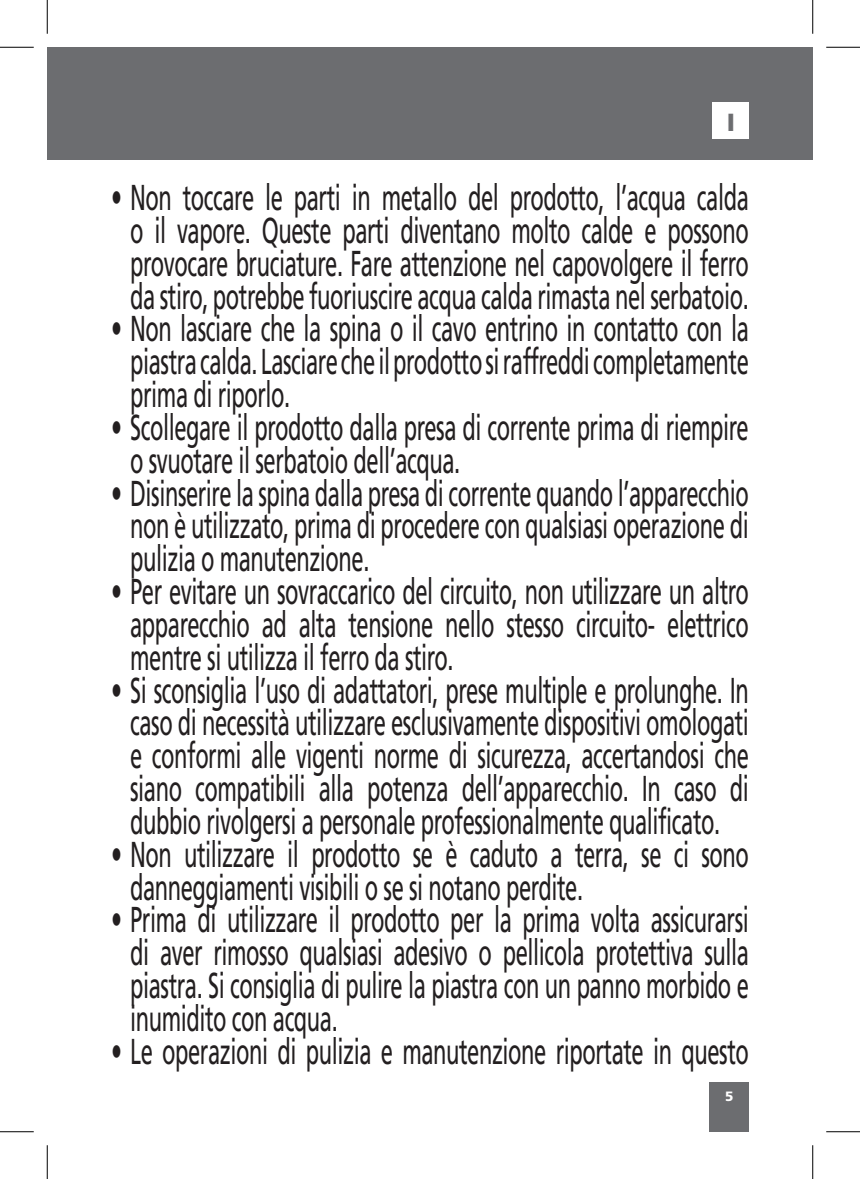
<style>
.page{position:relative;width:860px;height:1179px;background:#fff}
.page>*{position:absolute;margin:0;border:0;box-sizing:border-box;transform-origin:0 0}
.t1{font:36px/32.9px "Frutiger LT 55 Rm";letter-spacing:-.02em;color:#231f20;text-align:justify;scale:.61 1}
.t2{font:24.75px "Frutiger LT 75 Blk";color:#6c6d70}
.t3{font:13.5px "Frutiger LT 75 Blk";color:#fff}
</style>
<div class="page">
<div style="left:47px;top:47px;width:766px;height:113px;background:#6c6d70"></div>
<div style="left:710px;top:1082px;width:39px;height:50px;background:#6c6d70"></div>
<div style="left:713px;top:103px;width:36px;height:36px;background:#fff"></div>
<hr style="left:0;top:47px;width:34px;height:1px;background:#000">
<hr style="left:826px;top:47px;width:34px;height:1px;background:#000">
<hr style="left:0;top:1131px;width:34px;height:1px;background:#000">
<hr style="left:826px;top:1131px;width:34px;height:1px;background:#000">
<hr style="left:47px;top:0;width:1px;height:34px;background:#000">
<hr style="left:47px;top:1145px;width:1px;height:34px;background:#000">
<hr style="left:812px;top:0;width:1px;height:34px;background:#000">
<hr style="left:812px;top:1145px;width:1px;height:34px;background:#000">
<p class="t2" style="left:727px;top:107px;width:10px">I</p>
<p class="t1" style="left:111px;top:181px;width:1047px;text-align:center">• Non toccare le parti in metallo del prodotto, l’acqua calda o il vapore. Queste parti diventano molto calde e possono provocare bruciature. Fare attenzione nel capovolgere il ferro da stiro, potrebbe fuoriuscire acqua calda rimasta nel serbatoio.</p>
<p class="t1" style="left:130px;top:313px;width:1016px;text-indent:-19px">• Non lasciare che la spina o il cavo entrino in contatto con la piastra calda. Lasciare che il prodotto si raffreddi completamente prima di riporlo.</p>
<p class="t1" style="left:130px;top:411px;width:1016px;text-indent:-19px">• Scollegare il prodotto dalla presa di corrente prima di riempire o svuotare il serbatoio dell’acqua.</p>
<p class="t1" style="left:130px;top:477px;width:1016px;text-indent:-19px">• Disinserire la spina dalla presa di corrente quando l’apparecchio non è utilizzato, prima di procedere con qualsiasi operazione di pulizia o manutenzione.</p>
<p class="t1" style="left:130px;top:575px;width:1016px;text-indent:-19px">• Per evitare un sovraccarico del circuito, non utilizzare un altro apparecchio ad alta tensione nello stesso circuito- elettrico mentre si utilizza il ferro da stiro.</p>
<p class="t1" style="left:111px;top:674px;width:1047px;text-align:center">• Si sconsiglia l’uso di adattatori, prese multiple e prolunghe. In caso di necessità utilizzare esclusivamente dispositivi omologati e conformi alle vigenti norme di sicurezza, accertandosi che siano compatibili alla potenza dell’apparecchio. In caso di dubbio rivolgersi a personale professionalmente qualificato.</p>
<p class="t1" style="left:130px;top:838px;width:1016px;text-indent:-19px">• Non utilizzare il prodotto se è caduto a terra, se ci sono danneggiamenti visibili o se si notano perdite.</p>
<p class="t1" style="left:130px;top:904px;width:1016px;text-indent:-19px">• Prima di utilizzare il prodotto per la prima volta assicurarsi di aver rimosso qualsiasi adesivo o pellicola protettiva sulla piastra. Si consiglia di pulire la piastra con un panno morbido e inumidito con acqua.</p>
<p class="t1" style="left:111px;top:1035px;width:1047px">• Le operazioni di pulizia e manutenzione riportate in questo</p>
<p class="t3" style="left:725px;top:1088px;width:10px">5</p>
</div>
